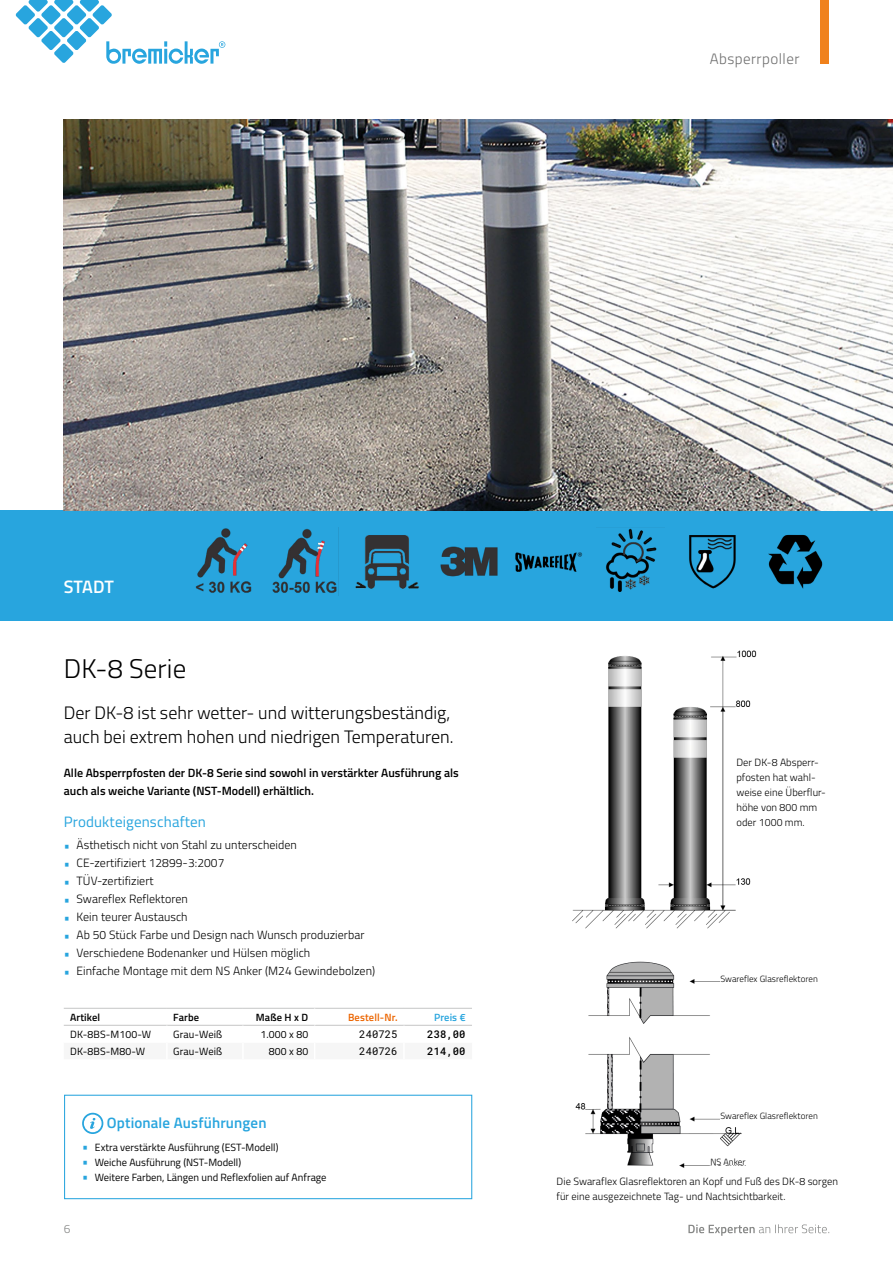
<style>
.page{position:relative;width:893px;height:1263px;background:#fff}
.page>*{position:absolute;margin:0;border:0;box-sizing:border-box;transform-origin:0 0}
.Titel_kleiner{font:300 27px "Titillium";letter-spacing:.005em;color:#000}
.Vorspann{font:300 18px/24px "Titillium";color:#000}
.t1{font:600 18px "Titillium";letter-spacing:-.005em;color:#fff}
.Kasten_Titel{font:600 15px "Titillium";letter-spacing:.01em;color:#28a5de}
.Lauftext_Zwischentit{font:15px "Titillium";letter-spacing:.01em;color:#28a5de}
.t2{font:300 15px "Titillium";letter-spacing:.03em;color:#6e6e6e}
.t3{font:300 12px "Titillium";letter-spacing:.005em;color:#000}
.Lauftext{font:600 12px/18px "Titillium";color:#000}
.t4{font:300 12px "Titillium";color:#868786}
.Tabelle_Zellentext_n{font:10.5px "Titillium";color:#000}
.Bildunterschrift{font:300 10.5px/15px "Titillium";letter-spacing:.005em;color:#000}
.Tabelle_Titel_Spalte{font:600 10.5px "Titillium";letter-spacing:.01em;color:#000}
.Tabelle_Zellentext_B{font:10.5px "Roboto Mono";letter-spacing:.01em;color:#000}
.Tabelle_Zellentext_P{font:500 10.5px "Roboto Mono";letter-spacing:.01em;color:#000}
.Tabelle_Titel_Bestel{font:600 10.5px "Titillium";letter-spacing:.01em;color:#ec6500}
.Tabelle_Titel_Preis{font:600 10.5px "Titillium";letter-spacing:.01em;color:#28a5de}
.Bildunterschrift-2{font:300 9px "Titillium";letter-spacing:.005em;color:#000}
.s1{font-weight:600;font-size:13.5px;color:#28a5de}
</style>
<div class="page">
<div style="left:0;top:510px;width:893px;height:111px;background:#28a5de"></div>
<img style="left:64px;top:119px;width:829px;height:391px">
<svg style="left:64px;top:1008px;width:408px;height:18px"></svg>
<img style="left:768px;top:534px;width:55px;height:55px">
<img style="left:689px;top:535px;width:47px;height:54px">
<img style="left:606px;top:528px;width:51px;height:64px">
<img style="left:515px;top:552px;width:67px;height:20px">
<img style="left:440px;top:546px;width:58px;height:31px">
<img style="left:355px;top:535px;width:64px;height:54px">
<img style="left:272px;top:528px;width:65px;height:65px">
<img style="left:195px;top:528px;width:57px;height:65px">
<img style="left:575px;top:961px;width:171px;height:207px">
<img style="left:572px;top:650px;width:185px;height:279px">
<svg style="left:82px;top:1113px;width:21px;height:21px"></svg>
<div style="left:64px;top:1095px;width:408px;height:104px;border:1px solid #28a5de"></div>
<div style="left:720px;top:1112px;width:118px;height:9px;background:#fff"></div>
<div style="left:720px;top:975px;width:118px;height:9px;background:#fff"></div>
<div style="left:710px;top:1157px;width:52px;height:8px;background:#fff"></div>
<svg style="left:688px;top:1224px;width:141px;height:12px"></svg>
<svg style="left:16px;top:0;width:209px;height:64px"></svg>
<div style="left:821px;top:0;width:8px;height:64px;background:#f0811c"></div>
<p class="t2" style="left:710px;top:48px;width:91px">Absperrpoller</p>
<p class="t1" style="left:64px;top:573px;width:52px">STADT</p>
<p class="Titel_kleiner" style="left:64px;top:649px;width:124px">DK-8 Serie</p>
<p class="Vorspann" style="left:64px;top:700px;width:391px">Der DK-8 ist sehr wetter- und witterungsbeständig, auch bei extrem hohen und niedrigen Temperaturen.</p>
<p class="Lauftext" style="left:64px;top:764px;width:397px">Alle Absperrpfosten der DK-8 Serie sind sowohl in verstärkter Ausführung als auch als weiche Variante (NST-Modell) erhältlich.</p>
<p class="Lauftext_Zwischentit" style="left:64px;top:811px;width:144px">Produkteigenschaften</p>
<p class="t3" style="left:64px;top:836px;width:235px"><span class="s1">•</span> Ästhetisch nicht von Stahl zu unterscheiden</p>
<p class="t3" style="left:64px;top:854px;width:162px"><span class="s1">•</span> CE-zertifiziert 12899-3:2007</p>
<p class="t3" style="left:64px;top:872px;width:91px"><span class="s1">•</span> TÜV-zertifiziert</p>
<p class="t3" style="left:64px;top:890px;width:126px"><span class="s1">•</span> Swareflex Reflektoren</p>
<p class="t3" style="left:64px;top:908px;width:125px"><span class="s1">•</span> Kein teurer Austausch</p>
<p class="t3" style="left:64px;top:926px;width:302px"><span class="s1">•</span> Ab 50 Stück Farbe und Design nach Wunsch produzierbar</p>
<p class="t3" style="left:64px;top:944px;width:248px"><span class="s1">•</span> Verschiedene Bodenanker und Hülsen möglich</p>
<p class="t3" style="left:64px;top:962px;width:313px"><span class="s1">•</span> Einfache Montage mit dem NS Anker (M24 Gewindebolzen)</p>
<p class="Tabelle_Titel_Spalte" style="left:70px;top:1009px;width:32px">Artikel</p>
<p class="Tabelle_Titel_Spalte" style="left:173px;top:1009px;width:27px">Farbe</p>
<p class="Tabelle_Titel_Spalte" style="left:256px;top:1009px;width:54px">Maße H x D</p>
<p class="Tabelle_Titel_Bestel" style="left:348px;top:1009px;width:51px">Bestell-Nr.</p>
<p class="Tabelle_Titel_Preis" style="left:434px;top:1009px;width:33px">Preis €</p>
<p class="Tabelle_Zellentext_n" style="left:70px;top:1026px;width:83px">DK-8BS-M100-W</p>
<p class="Tabelle_Zellentext_n" style="left:173px;top:1026px;width:50px">Grau-Weiß</p>
<p class="Tabelle_Zellentext_n" style="left:260px;top:1026px;width:49px">1.000 x 80</p>
<p class="Tabelle_Zellentext_B" style="left:359px;top:1027px;width:40px">240725</p>
<p class="Tabelle_Zellentext_P" style="left:427px;top:1027px;width:40px">238,00</p>
<p class="Tabelle_Zellentext_n" style="left:70px;top:1043px;width:77px">DK-8BS-M80-W</p>
<p class="Tabelle_Zellentext_n" style="left:173px;top:1043px;width:50px">Grau-Weiß</p>
<p class="Tabelle_Zellentext_n" style="left:269px;top:1043px;width:41px">800 x 80</p>
<p class="Tabelle_Zellentext_B" style="left:359px;top:1044px;width:40px">240726</p>
<p class="Tabelle_Zellentext_P" style="left:427px;top:1044px;width:40px">214,00</p>
<p class="Kasten_Titel" style="left:107px;top:1111px;width:161px">Optionale Ausführungen</p>
<p class="Tabelle_Zellentext_n" style="left:82px;top:1140px;width:198px"><span class="s1">•</span> Extra verstärkte Ausführung (EST-Modell)</p>
<p class="Tabelle_Zellentext_n" style="left:82px;top:1155px;width:161px"><span class="s1">•</span> Weiche Ausführung (NST-Modell)</p>
<p class="Tabelle_Zellentext_n" style="left:82px;top:1170px;width:246px"><span class="s1">•</span> Weitere Farben, Längen und Reflexfolien auf Anfrage</p>
<p class="t4" style="left:64px;top:1220px;width:8px">6</p>
<p class="Bildunterschrift" style="left:736px;top:754px;width:91px">Der DK-8 Absperr&shy;pfosten hat wahl&shy;weise eine Überflur&shy;höhe von 800 mm oder 1000 mm.</p>
<p class="Bildunterschrift-2" style="left:720px;top:972px;width:99px">Swareflex Glasreflektoren</p>
<p class="Bildunterschrift-2" style="left:720px;top:1109px;width:99px">Swareflex Glasreflektoren</p>
<p class="Bildunterschrift-2" style="left:711px;top:1155px;width:37px">NS Anker</p>
<p class="Bildunterschrift" style="left:557px;top:1173px;width:283px">Die Swaraflex Glasreflektoren an Kopf und Fuß des DK-8 sorgen für eine ausgezeichnete Tag- und Nachtsichtbarkeit.</p>
</div>
